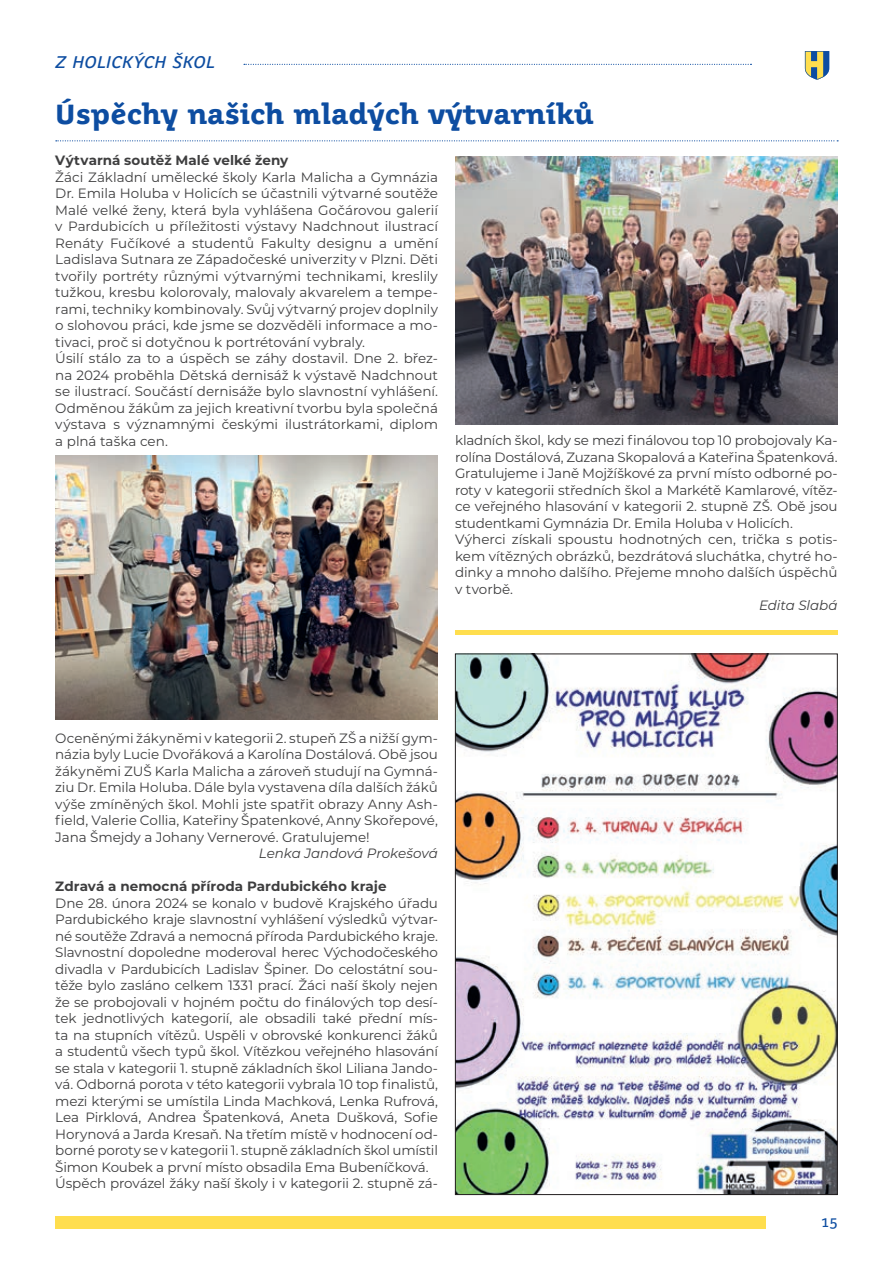
<style>
.page{position:relative;width:893px;height:1263px;background:#fff}
.page>*{position:absolute;margin:0;border:0;box-sizing:border-box;transform-origin:0 0}
.t1{font:700 27px "Juvenis Text";color:#0d4da1}
.t2{font:italic 16.5px "Juvenis Text";letter-spacing:.01em;color:#0d4da1}
.t3{font:13.5px/16.5px "Montserrat";letter-spacing:-.01em;color:#3e3e3f}
.t4{font:700 13.5px "Montserrat";letter-spacing:.005em;color:#3e3e3f}
.t5{font:italic 13.5px "Montserrat";letter-spacing:-.005em;color:#3e3e3f}
.t6{font:13.5px "Juvenis Text";color:#0d4da1}
</style>
<div class="page">
<svg style="left:56px;top:140px;width:782px;height:1px"></svg>
<div style="left:55px;top:1216px;width:710px;height:13px;background:#ffde4e"></div>
<svg style="left:244px;top:64px;width:507px;height:1px"></svg>
<svg style="left:805px;top:51px;width:24px;height:29px"></svg>
<img style="left:455px;top:157px;width:383px;height:267px">
<img style="left:55px;top:456px;width:383px;height:263px">
<img style="left:457px;top:655px;width:379px;height:538px">
<div style="left:455px;top:630px;width:383px;height:5px;background:#ffde4e"></div>
<p class="t2" style="left:55px;top:52px;width:161px">Z HOLICKÝCH ŠKOL</p>
<h1 class="t1" style="left:55px;top:97px;width:540px">Úspěchy našich mladých výtvarníků</h1>
<p class="t4" style="left:55px;top:150px;width:235px">Výtvarná soutěž Malé velké ženy</p>
<p class="t3" style="left:55px;top:168px;width:384px">Žáci Základní umělecké školy Karla Malicha a Gymnázia Dr. Emila Holuba v Holicích se účastnili výtvarné soutěže Malé velké ženy, která byla vyhlášena Gočárovou galerií v Pardubicích u příležitosti výstavy Nadchnout ilustrací Renáty Fučíkové a studentů Fakulty designu a umění Ladislava Sutnara ze Západočeské univerzity v Plzni. Děti tvořily portréty různými výtvarnými technikami, kreslily tužkou, kresbu kolorovaly, malovaly akvarelem a tempe&shy;rami, techniky kombinovaly. Svůj výtvarný projev doplnily o slohovou práci, kde jsme se dozvěděli informace a mo&shy;tivaci, proč si dotyčnou k portrétování vybraly.<br>Úsilí stálo za to a úspěch se záhy dostavil. Dne 2. břez&shy;na 2024 proběhla Dětská dernisáž k výstavě Nadchnout se ilustrací. Součástí dernisáže bylo slavnostní vyhlášení.<br>Odměnou žákům za jejich kreativní tvorbu byla společná výstava s významnými českými ilustrátorkami, diplom a plná taška cen.</p>
<p class="t3" style="left:455px;top:432px;width:384px">kladních škol, kdy se mezi finálovou top 10 probojovaly Ka&shy;rolína Dostálová, Zuzana Skopalová a Kateřina Špatenková.<br>Gratulujeme i Janě Mojžíškové za první místo odborné po&shy;roty v kategorii středních škol a Markétě Kamlarové, vítěz&shy;ce veřejného hlasování v kategorii 2. stupně ZŠ. Obě jsou studentkami Gymnázia Dr. Emila Holuba v Holicích.<br>Výherci získali spoustu hodnotných cen, trička s potis&shy;kem vítězných obrázků, bezdrátová sluchátka, chytré ho&shy;dinky a mnoho dalšího. Přejeme mnoho dalších úspěchů v tvorbě.</p>
<p class="t5" style="left:759px;top:596px;width:80px">Edita Slabá</p>
<p class="t3" style="left:55px;top:729px;width:384px;text-align:justify">Oceněnými žákyněmi v kategorii 2. stupeň ZŠ a nižší gym&shy;názia byly Lucie Dvořáková a Karolína Dostálová. Obě jsou žákyněmi ZUŠ Karla Malicha a zároveň studují na Gymná&shy;ziu Dr. Emila Holuba. Dále byla vystavena díla dalších žáků výše zmíněných škol. Mohli jste spatřit obrazy Anny Ash&shy;field, Valerie Collia, Kateřiny Špatenkové, Anny Skořepové, Jana Šmejdy a Johany Vernerové. Gratulujeme!</p>
<p class="t5" style="left:259px;top:844px;width:181px">Lenka Jandová Prokešová</p>
<p class="t4" style="left:55px;top:876px;width:333px">Zdravá a nemocná příroda Pardubického kraje</p>
<p class="t3" style="left:55px;top:894px;width:384px">Dne 28. února 2024 se konalo v budově Krajského úřadu Pardubického kraje slavnostní vyhlášení výsledků výtvar&shy;né soutěže Zdravá a nemocná příroda Pardubického kraje.<br>Slavnostní dopoledne moderoval herec Východočeského divadla v Pardubicích Ladislav Špiner. Do celostátní sou&shy;těže bylo zasláno celkem 1331 prací. Žáci naší školy nejen že se probojovali v hojném počtu do finálových top desí&shy;tek jednotlivých kategorií, ale obsadili také přední mís&shy;ta na stupních vítězů. Uspěli v obrovské konkurenci žáků a studentů všech typů škol. Vítězkou veřejného hlasování se stala v kategorii 1. stupně základních škol Liliana Jando&shy;vá. Odborná porota v této kategorii vybrala 10 top finalistů, mezi kterými se umístila Linda Machková, Lenka Rufrová, Lea Pirklová, Andrea Špatenková, Aneta Dušková, Sofie Horynová a Jarda Kresaň. Na třetím místě v hodnocení od&shy;borné poroty se v kategorii 1. stupně základních škol umístil Šimon Koubek a první místo obsadila Ema Bubeníčková.<br>Úspěch provázel žáky naší školy i v kategorii 2. stupně zá-</p>
<p class="t6" style="left:821px;top:1213px;width:18px">15</p>
</div>
